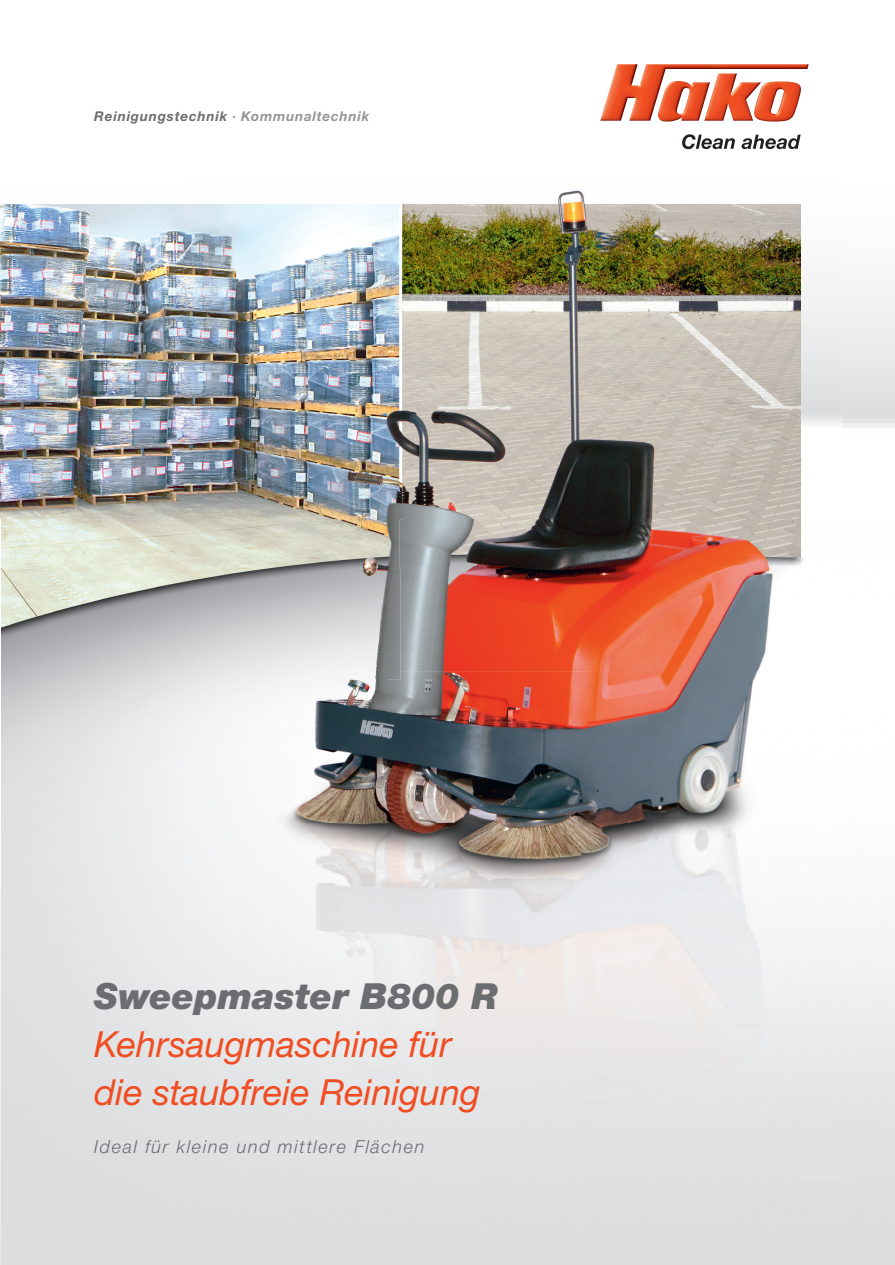
<style>
.page{position:relative;width:895px;height:1265px;background:#fff}
.page>*{position:absolute;margin:0;border:0;box-sizing:border-box;transform-origin:0 0}
.t1{font:italic 36px/48px "Helvetica Neue LT Std";color:#f04d22}
.t2{font:italic 900 36px "Helvetica Neue LT Std";color:#6c6d70}
.t3{font:italic 300 18px "Helvetica Neue LT Std";letter-spacing:.09em;color:#6c6d70}
.t4{font:italic 700 13.5px "Helvetica Neue LT Std";letter-spacing:.06em;color:#6c6d70}
.s1{color:#939598}
</style>
<div class="page">
<svg style="left:0;top:64px;width:894px;height:455px"></svg>
<img style="left:1px;top:205px;width:184px;height:920px">
<img style="left:0;top:933px;width:1px;height:330px">
<img style="left:185px;top:97px;width:656px;height:158px">
<img style="left:800px;top:255px;width:41px;height:264px">
<img style="left:402px;top:205px;width:398px;height:360px">
<img style="left:185px;top:205px;width:217px;height:314px">
<img style="left:400px;top:565px;width:391px;height:106px">
<img style="left:185px;top:679px;width:201px;height:447px">
<img style="left:386px;top:671px;width:405px;height:455px">
<img style="left:185px;top:519px;width:215px;height:160px">
<img style="left:399px;top:519px;width:3px;height:50px">
<img style="left:600px;top:64px;width:208px;height:58px">
<img style="left:681px;top:134px;width:119px;height:15px">
<p class="t4" style="left:94px;top:107px;width:276px">Reinigungstechnik <span class="s1">· Kommunaltechnik</span></p>
<p class="t2" style="left:94px;top:974px;width:405px">Sweepmaster B800 R</p>
<p class="t1" style="left:94px;top:1019px;width:387px">Kehrsaugmaschine für die staubfreie Reinigung</p>
<p class="t3" style="left:94px;top:1136px;width:331px">Ideal für kleine und mittlere Flächen</p>
</div>
